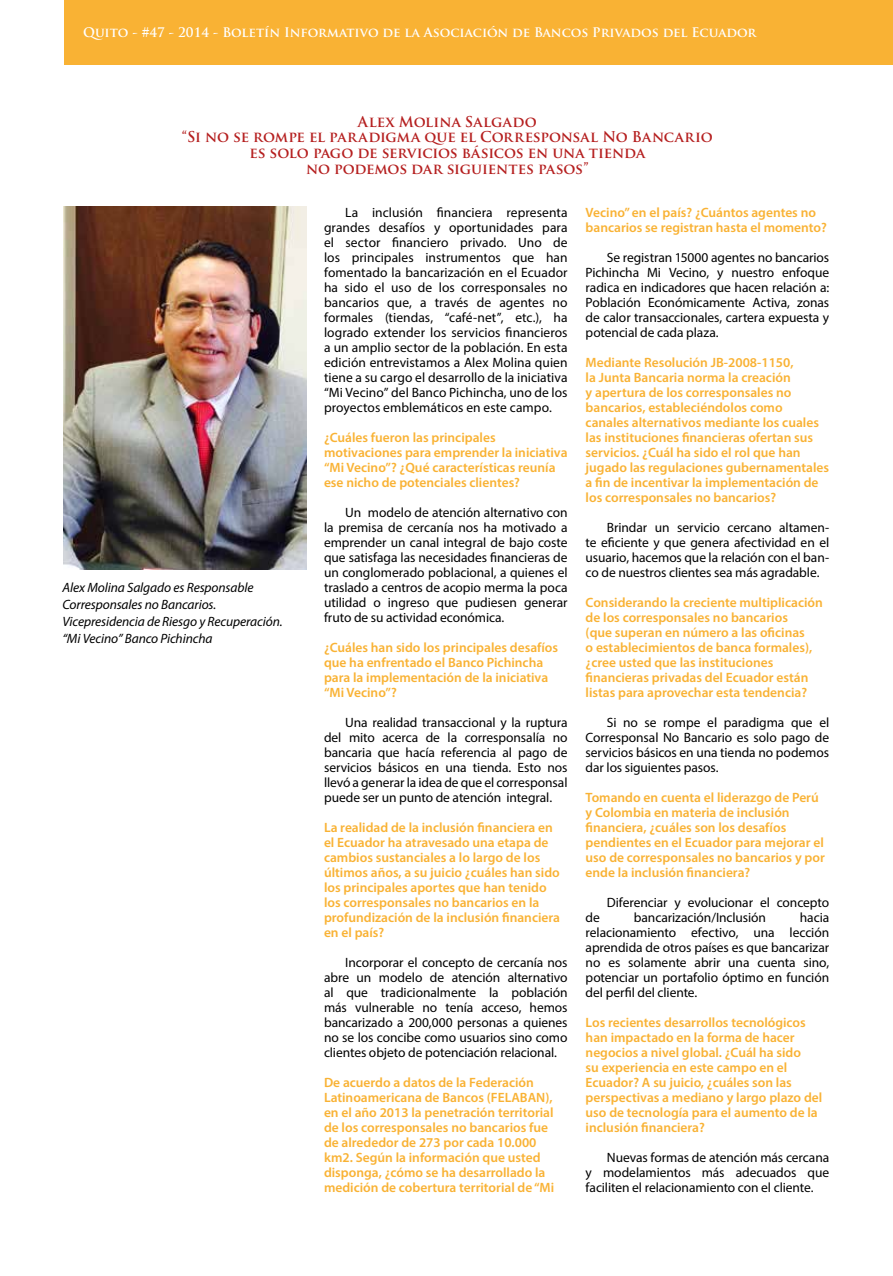
<style>
.page{position:relative;width:893px;height:1276px;background:#fff}
.page>*{position:absolute;margin:0;border:0;box-sizing:border-box;transform-origin:0 0}
.t1{font:700 14.55px/15.8px "Trajan Pro";letter-spacing:-.01em;color:#b51f1f;text-align:center}
.t2{font:13.5px/15px "Myriad Pro";letter-spacing:-.005em;color:#000;text-align:justify}
.t3{font:600 13.5px/15px "Myriad Pro";color:#f9b234}
.t4{font:italic 13.5px/17px "Myriad Pro";letter-spacing:-.01em;color:#000}
.t5{font:700 12.9px "Trajan Pro";color:#fff}
</style>
<div class="page">
<div style="left:64px;top:1px;width:828px;height:64px;background:#f9b234"></div>
<img style="left:63px;top:207px;width:243px;height:363px">
<p class="t5" style="left:83px;top:25px;width:675px">Quito - #47 - 2014 - Boletín Informativo de la Asociación de Bancos Privados del Ecuador</p>
<p class="t1" style="left:182px;top:114px;width:532px">Alex Molina Salgado<br>“Si no se rompe el paradigma que el Corresponsal No Bancario es solo pago de servicios básicos en una tienda<br>no podemos dar siguientes pasos”</p>
<p class="t2" style="left:324px;top:205px;width:245px;text-indent:21px">La inclusión financiera representa grandes desafíos y oportunidades para el sector financiero privado. Uno de los principales instrumentos que han fomentado la bancarización en el Ecuador ha sido el uso de los corresponsales no bancarios que, a través de agentes no formales (tiendas, “café-net”, etc.), ha logrado extender los servicios financieros a un amplio sector de la población. En esta edición entrevistamos a Alex Molina quien tiene a su cargo el desarrollo de la iniciativa “Mi Vecino” del Banco Pichincha, uno de los proyectos emblemáticos en este campo.</p>
<p class="t3" style="left:324px;top:430px;width:245px">¿Cuáles fueron las principales motivaciones para emprender la iniciativa “Mi Vecino”? ¿Qué características reunía ese nicho de potenciales clientes?</p>
<p class="t2" style="left:324px;top:505px;width:245px;text-indent:21px">Un modelo de atención alternativo con la premisa de cercanía nos ha motivado a emprender un canal integral de bajo coste que satisfaga las necesidades financieras de un conglomerado poblacional, a quienes el traslado a centros de acopio merma la poca utilidad o ingreso que pudiesen generar fruto de su actividad económica.</p>
<p class="t3" style="left:324px;top:640px;width:236px">¿Cuáles han sido los principales desafíos que ha enfrentado el Banco Pichincha para la implementación de la iniciativa “Mi Vecino”?</p>
<p class="t2" style="left:324px;top:715px;width:245px;text-indent:21px">Una realidad transaccional y la ruptura del mito acerca de la corresponsalía no bancaria que hacía referencia al pago de servicios básicos en una tienda. Esto nos llevó a generar la idea de que el corresponsal puede ser un punto de atención integral.</p>
<p class="t3" style="left:324px;top:820px;width:237px">La realidad de la inclusión financiera en el Ecuador ha atravesado una etapa de cambios sustanciales a lo largo de los últimos años, a su juicio ¿cuáles han sido los principales aportes que han tenido los corresponsales no bancarios en la profundización de la inclusión financiera en el país?</p>
<p class="t2" style="left:324px;top:955px;width:245px;text-indent:21px">Incorporar el concepto de cercanía nos abre un modelo de atención alternativo al que tradicionalmente la población más vulnerable no tenía acceso, hemos bancarizado a 200,000 personas a quienes no se los concibe como usuarios sino como clientes objeto de potenciación relacional.</p>
<p class="t3" style="left:324px;top:1074px;width:232px">De acuerdo a datos de la Federación Latinoamericana de Bancos (FELABAN), en el año 2013 la penetración territorial de los corresponsales no bancarios fue de alrededor de 273 por cada 10.000 km2. Según la información que usted disponga, ¿cómo se ha desarrollado la medición de cobertura territorial de “Mi</p>
<p class="t3" style="left:586px;top:204px;width:243px">Vecino” en el país? ¿Cuántos agentes no bancarios se registran hasta el momento?</p>
<p class="t2" style="left:586px;top:250px;width:245px;text-indent:21px">Se registran 15000 agentes no bancarios Pichincha Mi Vecino, y nuestro enfoque radica en indicadores que hacen relación a:<br>Población Económicamente Activa, zonas de calor transaccionales, cartera expuesta y potencial de cada plaza.</p>
<p class="t3" style="left:586px;top:354px;width:245px">Mediante Resolución JB-2008-1150,<br>la Junta Bancaria norma la creación<br>y apertura de los corresponsales no bancarios, estableciéndolos como canales alternativos mediante los cuales las instituciones financieras ofertan sus servicios. ¿Cuál ha sido el rol que han jugado las regulaciones gubernamentales a fin de incentivar la implementación de los corresponsales no bancarios?</p>
<p class="t2" style="left:586px;top:520px;width:245px;text-indent:21px">Brindar un servicio cercano altamen&shy;te eficiente y que genera afectividad en el usuario, hacemos que la relación con el ban&shy;co de nuestros clientes sea más agradable.</p>
<p class="t3" style="left:586px;top:594px;width:239px">Considerando la creciente multiplicación de los corresponsales no bancarios<br>(que superan en número a las oficinas<br>o establecimientos de banca formales), ¿cree usted que las instituciones financieras privadas del Ecuador están listas para aprovechar esta tendencia?</p>
<p class="t2" style="left:586px;top:715px;width:245px;text-indent:21px">Si no se rompe el paradigma que el Corresponsal No Bancario es solo pago de servicios básicos en una tienda no podemos dar los siguientes pasos.</p>
<p class="t3" style="left:586px;top:789px;width:241px">Tomando en cuenta el liderazgo de Perú y Colombia en materia de inclusión financiera, ¿cuáles son los desafíos pendientes en el Ecuador para mejorar el uso de corresponsales no bancarios y por ende la inclusión financiera?</p>
<p class="t2" style="left:607px;top:895px;width:224px">Diferenciar y evolucionar el concepto</p>
<p class="t2" style="left:586px;top:910px;width:16px">de</p>
<p class="t2" style="left:634px;top:910px;width:134px">bancarización/Inclusión</p>
<p class="t4" style="left:62px;top:579px;width:222px">Alex Molina Salgado es Responsable Corresponsales no Bancarios.<br>Vicepresidencia de Riesgo y Recuperación. “Mi Vecino” Banco Pichincha</p>
<p class="t2" style="left:586px;top:910px;width:245px;text-indent:214px">hacia relacionamiento efectivo, una lección aprendida de otros países es que bancarizar no es solamente abrir una cuenta sino, potenciar un portafolio óptimo en función del perfil del cliente.</p>
<p class="t3" style="left:586px;top:1014px;width:238px">Los recientes desarrollos tecnológicos han impactado en la forma de hacer negocios a nivel global. ¿Cuál ha sido<br>su experiencia en este campo en el Ecuador? A su juicio, ¿cuáles son las perspectivas a mediano y largo plazo del uso de tecnología para el aumento de la inclusión financiera?</p>
<p class="t2" style="left:586px;top:1150px;width:245px;text-indent:21px">Nuevas formas de atención más cercana y modelamientos más adecuados que faciliten el relacionamiento con el cliente.</p>
</div>
